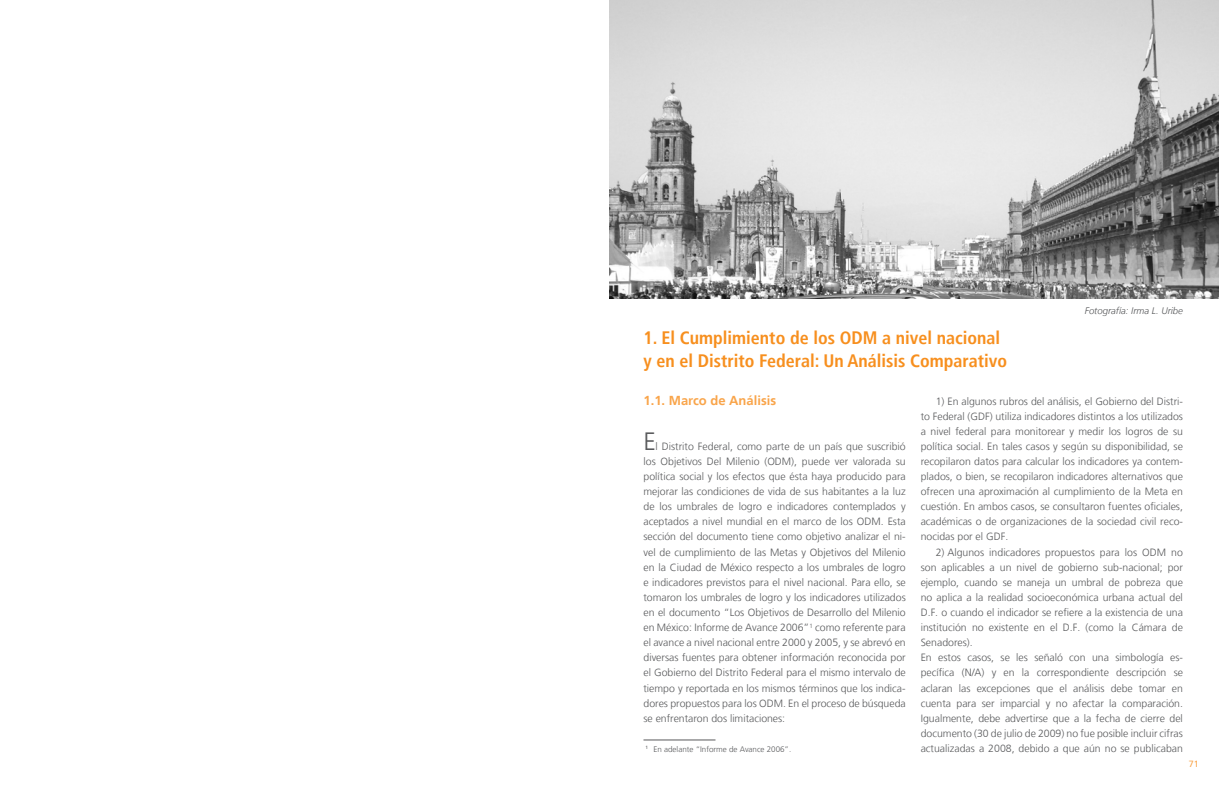
<style>
.page{position:relative;width:1219px;height:794px;background:#fff}
.page>*{position:absolute;margin:0;border:0;box-sizing:border-box;transform-origin:0 0}
.t1{font:300 25px "Frutiger LT";color:#58595b}
.t2{font:700 condensed 18px/22.5px "Frutiger LT";color:#f78f1e}
.t3{font:700 13px "Frutiger LT";color:#f9a54b}
.t4{font:300 10.5px/15.1px "Frutiger LT";color:#58595b;text-align:justify}
.t5{font:italic 300 9.5px "Frutiger LT";color:#58595b}
.t6{font:9px "Frutiger LT";color:#f9a54b}
.t7{font:300 8px "Frutiger LT";color:#58595b}
</style>
<div class="page">
<hr style="left:643px;top:740px;width:72px;height:1px;background:#58595b">
<img style="left:609px;top:0;width:610px;height:299px">
<p class="t5" style="left:1085px;top:305px;width:100px">Fotografía: Irma L. Uribe</p>
<h2 class="t2" style="left:643px;top:327px;width:365px">1. El Cumplimiento de los ODM a nivel nacional y en el Distrito Federal: Un Análisis Comparativo</h2>
<p class="t4" style="left:921px;top:393px;width:264px;text-indent:15px">1) En algunos rubros del análisis, el Gobierno del Distri&shy;to Federal (GDF) utiliza indicadores distintos a los utilizados a nivel federal para monitorear y medir los logros de su política social. En tales casos y según su disponibilidad, se recopilaron datos para calcular los indicadores ya contem&shy;plados, o bien, se recopilaron indicadores alternativos que ofrecen una aproximación al cumplimiento de la Meta en cuestión. En ambos casos, se consultaron fuentes oficiales, académicas o de organizaciones de la sociedad civil reco&shy;nocidas por el GDF.</p>
<p class="t4" style="left:921px;top:544px;width:264px;text-align:left;text-indent:15px">2) Algunos indicadores propuestos para los ODM no son aplicables a un nivel de gobierno sub-nacional; por ejemplo, cuando se maneja un umbral de pobreza que no aplica a la realidad socioeconómica urbana actual del D.F. o cuando el indicador se refiere a la existencia de una institución no existente en el D.F. (como la Cámara de Senadores).<br>En estos casos, se les señaló con una simbología es&shy;pecífica (N/A) y en la correspondiente descripción se aclaran las excepciones que el análisis debe tomar en cuenta para ser imparcial y no afectar la comparación.<br>Igualmente, debe advertirse que a la fecha de cierre del documento (30 de julio de 2009) no fue posible incluir cifras actualizadas a 2008, debido a que aún no se publicaban</p>
<p class="t3" style="left:643px;top:392px;width:134px">1.1. Marco de Análisis</p>
<h1 class="t1" style="left:643px;top:427px;width:14px">E</h1>
<p class="t4" style="left:643px;top:439px;width:264px;text-indent:12px">l Distrito Federal, como parte de un país que suscribió los Objetivos Del Milenio (ODM), puede ver valorada su política social y los efectos que ésta haya producido para mejorar las condiciones de vida de sus habitantes a la luz de los umbrales de logro e indicadores contemplados y aceptados a nivel mundial en el marco de los ODM. Esta sección del documento tiene como objetivo analizar el ni&shy;vel de cumplimiento de las Metas y Objetivos del Milenio en la Ciudad de México respecto a los umbrales de logro e indicadores previstos para el nivel nacional. Para ello, se tomaron los umbrales de logro y los indicadores utilizados en el documento “Los Objetivos de Desarrollo del Milenio en México: Informe de Avance 2006”<sup>1</sup> como referente para el avance a nivel nacional entre 2000 y 2005, y se abrevó en diversas fuentes para obtener información reconocida por el Gobierno del Distrito Federal para el mismo intervalo de tiempo y reportada en los mismos términos que los indica&shy;dores propuestos para los ODM. En el proceso de búsqueda se enfrentaron dos limitaciones:</p>
<p class="t7" style="left:645px;top:744px;width:147px"><sup>1</sup> En adelante “Informe de Avance 2006”.</p>
<p class="t6" style="left:1189px;top:758px;width:12px">71</p>
</div>
